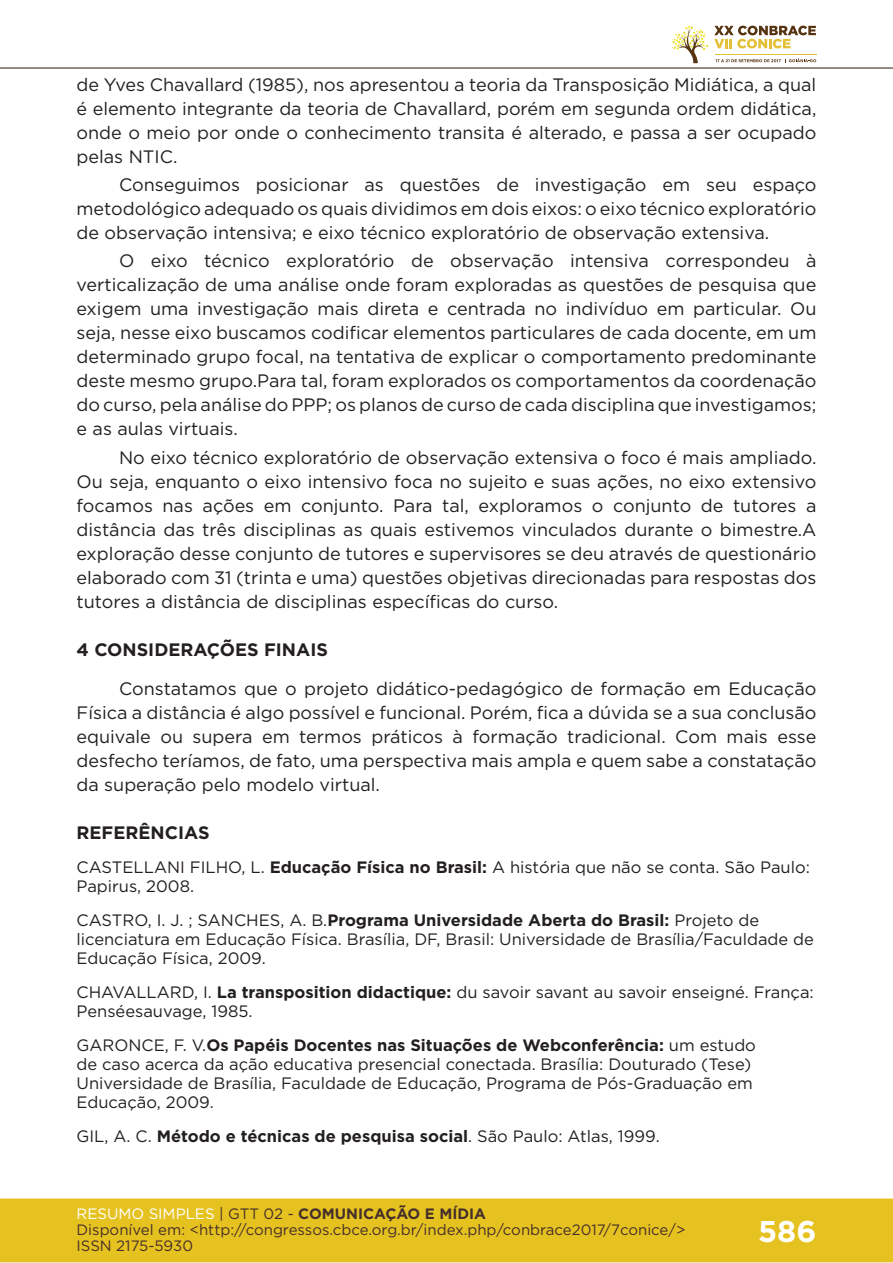
<style>
.page{position:relative;width:893px;height:1263px;background:#fff}
.page>*{position:absolute;margin:0;border:0;box-sizing:border-box;transform-origin:0 0}
.t1{font:700 30px "Gotham";color:#fff}
.t2{font:18px/24px "Gotham";color:#231f20;text-align:justify}
.t3{font:700 18px "Gotham";color:#231f20}
.t4{font:16.5px/18.9px "Gotham";color:#231f20}
.t5{font:700 16.5px "Gotham";color:#231f20}
.t6{font:15px/16px "Gotham";color:#462f2a}
.s1{font-weight:700}
.s2{font-weight:400}
.s3{color:#fff}
.s4{color:#442f2a}
.s5{font-weight:700;color:#442f2a}
</style>
<div class="page">
<div style="left:0;top:1198px;width:893px;height:64px;background:#e6c221;border:2px solid #e6c221"></div>
<hr style="left:0;top:67px;width:893px;height:2px;background:#442f2a">
<svg style="left:672px;top:26px;width:144px;height:37px"></svg>
<p class="t2" style="left:77px;top:72px;width:741px">de Yves Chavallard (1985), nos apresentou a teoria da Transposição Midiática, a qual é elemento integrante da teoria de Chavallard, porém em segunda ordem didática, onde o meio por onde o conhecimento transita é alterado, e passa a ser ocupado pelas NTIC.</p>
<p class="t2" style="left:77px;top:172px;width:741px;text-indent:43px">Conseguimos posicionar as questões de investigação em seu espaço metodológico adequado os quais dividimos em dois eixos: o eixo técnico exploratório de observação intensiva; e eixo técnico exploratório de observação extensiva.</p>
<p class="t2" style="left:77px;top:249px;width:741px;text-indent:43px">O eixo técnico exploratório de observação intensiva correspondeu à verticalização de uma análise onde foram exploradas as questões de pesquisa que exigem uma investigação mais direta e centrada no indivíduo em particular. Ou seja, nesse eixo buscamos codificar elementos particulares de cada docente, em um determinado grupo focal, na tentativa de explicar o comportamento predominante deste mesmo grupo.Para tal, foram explorados os comportamentos da coordenação do curso, pela análise do PPP; os planos de curso de cada disciplina que investigamos; e as aulas virtuais.</p>
<p class="t2" style="left:77px;top:445px;width:741px;text-indent:43px">No eixo técnico exploratório de observação extensiva o foco é mais ampliado.<br>Ou seja, enquanto o eixo intensivo foca no sujeito e suas ações, no eixo extensivo focamos nas ações em conjunto. Para tal, exploramos o conjunto de tutores a distância das três disciplinas as quais estivemos vinculados durante o bimestre.A exploração desse conjunto de tutores e supervisores se deu através de questionário elaborado com 31 (trinta e uma) questões objetivas direcionadas para respostas dos tutores a distância de disciplinas específicas do curso.</p>
<p class="t3" style="left:77px;top:638px;width:253px">4 CONSIDERAÇÕES FINAIS</p>
<p class="t2" style="left:77px;top:676px;width:741px;text-indent:43px">Constatamos que o projeto didático-pedagógico de formação em Educação Física a distância é algo possível e funcional. Porém, fica a dúvida se a sua conclusão equivale ou supera em termos práticos à formação tradicional. Com mais esse desfecho teríamos, de fato, uma perspectiva mais ampla e quem sabe a constatação da superação pelo modelo virtual.</p>
<p class="t3" style="left:77px;top:821px;width:135px">REFERÊNCIAS</p>
<p class="t4" style="left:77px;top:858px;width:735px">CASTELLANI FILHO, L. <span class="s1">Educação Física no Brasil:</span> A história que não se conta. São Paulo:<br>Papirus, 2008.</p>
<p class="t4" style="left:77px;top:910px;width:739px">CASTRO, I. J. ; SANCHES, A. B.<span class="s1">Programa Universidade Aberta do Brasil:</span> Projeto de licenciatura em Educação Física. Brasília, DF, Brasil: Universidade de Brasília/Faculdade de<br>Educação Física, 2009.</p>
<p class="t4" style="left:77px;top:982px;width:739px">CHAVALLARD, I. <span class="s1">La transposition didactique:</span> du savoir savant au savoir enseigné. França:<br>Penséesauvage, 1985.</p>
<p class="t4" style="left:77px;top:1035px;width:681px">GARONCE, F. V.<span class="s1">Os Papéis Docentes nas Situações de Webconferência:</span> um estudo de caso acerca da ação educativa presencial conectada. Brasília: Douturado (Tese)<br>Universidade de Brasília, Faculdade de Educação, Programa de Pós-Graduação em Educação, 2009.</p>
<p class="t5" style="left:77px;top:1125px;width:585px"><span class="s2">GIL, A. C.</span> Método e técnicas de pesquisa social<span class="s2">. São Paulo: Atlas, 1999.</span></p>
<p class="t6" style="left:77px;top:1205px;width:610px"><span class="s3">RESUMO SIMPLES</span> <span class="s4">| GTT 02 -</span> <span class="s5">COMUNICAÇÃO E MÍDIA<br></span>Disponível em: &lt;http://congressos.cbce.org.br/index.php/conbrace2017/7conice/&gt;<br>ISSN 2175-5930</p>
<h1 class="t1" style="left:758px;top:1212px;width:60px">586</h1>
</div>
